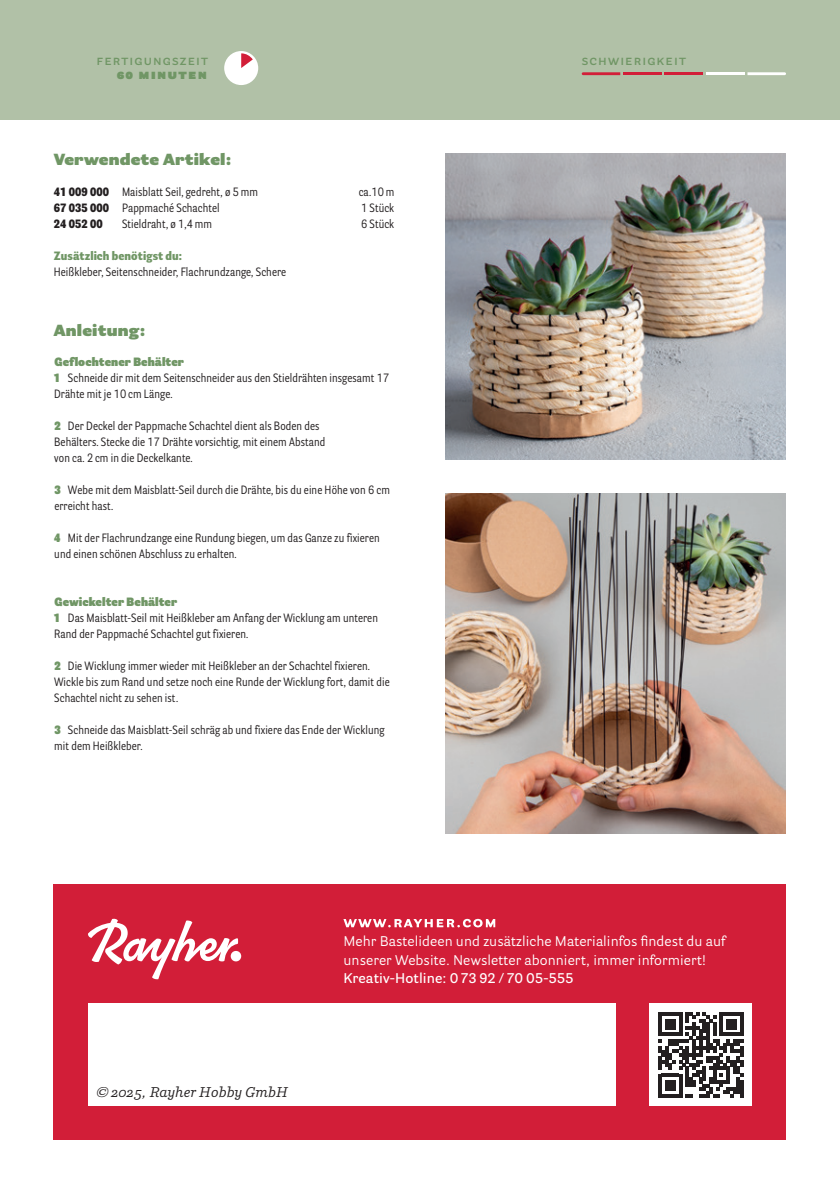
<style>
.page{position:relative;width:840px;height:1191px;background:#fff}
.page>*{position:absolute;margin:0;border:0;box-sizing:border-box;transform-origin:0 0}
.t1{font:900 16px "Parry Grotesque Pro";letter-spacing:.01em;color:#709665}
.t2{font:14px/18px "Parry Grotesque Pro";letter-spacing:.005em;color:#fff}
.t3{font:600 14px "Parry Grotesque Pro";letter-spacing:.005em;color:#fff}
.t4{font:600 14px "Parry Grotesque Pro";letter-spacing:.08em;color:#709665}
.t5{font:italic 14px "Parry Pro";letter-spacing:.01em;color:#231f20}
.t6{font:900 14px "Parry Grotesque Pro";letter-spacing:.08em;color:#709665}
.t7{font:12px/16px "Parry Grot Con Pro";letter-spacing:.005em;color:#231f20}
.t8{font:900 12px "Parry Grot Con Pro";letter-spacing:.005em;color:#709665}
.t9{font:900 12px "Parry Grot Con Pro";letter-spacing:.005em;color:#231f20}
.s1{font-weight:900}
.s2{font-weight:900;color:#709665}
</style>
<div class="page">
<div style="left:54px;top:884px;width:731px;height:256px;background:#d21e38"></div>
<div style="left:0;top:0;width:839px;height:119px;background:#b1c1a7"></div>
<div style="left:88px;top:1003px;width:527px;height:103px;background:#fff"></div>
<div style="left:224px;top:51px;width:34px;height:34px;background:#fff;border-radius:50%"></div>
<svg style="left:241px;top:53px;width:12px;height:15px"></svg>
<svg style="left:581px;top:72px;width:39px;height:3px"></svg>
<hr style="left:622px;top:72px;width:39px;height:3px;background:#d21e38">
<hr style="left:664px;top:72px;width:38px;height:3px;background:#d21e38">
<hr style="left:705px;top:72px;width:39px;height:3px;background:#fff">
<svg style="left:747px;top:72px;width:38px;height:3px"></svg>
<svg style="left:343px;top:919px;width:152px;height:8px"></svg>
<svg style="left:88px;top:918px;width:150px;height:61px"></svg>
<div style="left:230px;top:951px;width:11px;height:10px;background:#fff;border-radius:50%"></div>
<div style="left:649px;top:1003px;width:102px;height:103px;background:#fff"></div>
<svg style="left:658px;top:1012px;width:85px;height:85px"></svg>
<img style="left:445px;top:153px;width:340px;height:306px">
<img style="left:445px;top:493px;width:340px;height:340px">
<p class="t4" style="left:96px;top:50px;width:111px">fertigungszeit</p>
<p class="t6" style="left:117px;top:63px;width:92px">60 minuten</p>
<h1 class="t1" style="left:54px;top:148px;width:179px">Verwendete Artikel:</h1>
<p class="t7" style="left:54px;top:184px;width:205px"><span class="s1">41 009 000</span> Maisblatt Seil, gedreht, ø 5mm</p>
<p class="t7" style="left:358px;top:184px;width:37px">ca.10m</p>
<p class="t7" style="left:54px;top:200px;width:167px"><span class="s1">67 035 000</span> Pappmaché Schachtel</p>
<p class="t7" style="left:361px;top:200px;width:35px">1 Stück</p>
<p class="t9" style="left:54px;top:215px;width:50px">24 052 00</p>
<p class="t7" style="left:122px;top:216px;width:91px">Stieldraht, ø 1,4mm</p>
<p class="t7" style="left:361px;top:216px;width:35px">6 Stück</p>
<p class="t8" style="left:54px;top:247px;width:130px">Zusätzlich benötigst du:</p>
<p class="t7" style="left:54px;top:264px;width:234px">Heißkleber, Seitenschneider, Flachrundzange, Schere</p>
<h1 class="t1" style="left:54px;top:318px;width:93px">Anleitung:</h1>
<p class="t7" style="left:54px;top:354px;width:337px"><span class="s2">Geflochtener Behälter<br>1</span> Schneide dir mit dem Seitenschneider aus den Stieldrähten insgesamt 17<br>Drähte mit je 10 cm Länge.</p>
<p class="t7" style="left:54px;top:418px;width:272px"><span class="s2">2</span> Der Deckel der Pappmache Schachtel dient als Boden des<br>Behälters. Stecke die 17 Drähte vorsichtig, mit einem Abstand von ca. 2 cm in die Deckelkante.</p>
<p class="t7" style="left:54px;top:482px;width:337px"><span class="s2">3</span> Webe mit dem Maisblatt-Seil durch die Drähte, bis du eine Höhe von 6 cm erreicht hast.</p>
<p class="t7" style="left:54px;top:530px;width:327px"><span class="s2">4</span> Mit der Flachrundzange eine Rundung biegen, um das Ganze zu fixieren und einen schönen Abschluss zu erhalten.</p>
<p class="t7" style="left:54px;top:594px;width:325px"><span class="s2">Gewickelter Behälter<br>1</span> Das Maisblatt-Seil mit Heißkleber am Anfang der Wicklung am unteren<br>Rand der Pappmaché Schachtel gut fixieren.</p>
<p class="t7" style="left:54px;top:658px;width:337px"><span class="s2">2</span> Die Wicklung immer wieder mit Heißkleber an der Schachtel fixieren.<br>Wickle bis zum Rand und setze noch eine Runde der Wicklung fort, damit die<br>Schachtel nicht zu sehen ist.</p>
<p class="t7" style="left:54px;top:722px;width:331px"><span class="s2">3</span> Schneide das Maisblatt-Seil schräg ab und fixiere das Ende der Wicklung mit dem Heißkleber.</p>
<p class="t4" style="left:581px;top:50px;width:104px">schwierigkeit</p>
<p class="t5" style="left:96px;top:1082px;width:193px">© 2025, Rayher Hobby GmbH</p>
<p class="t2" style="left:343px;top:932px;width:383px">Mehr Bastelideen und zusätzliche Materialinfos findest du auf unserer Website. Newsletter abonniert, immer informiert!</p>
<p class="t3" style="left:343px;top:967px;width:231px">Kreativ-Hotline: 0 73 92 / 70 05-555</p>
</div>
